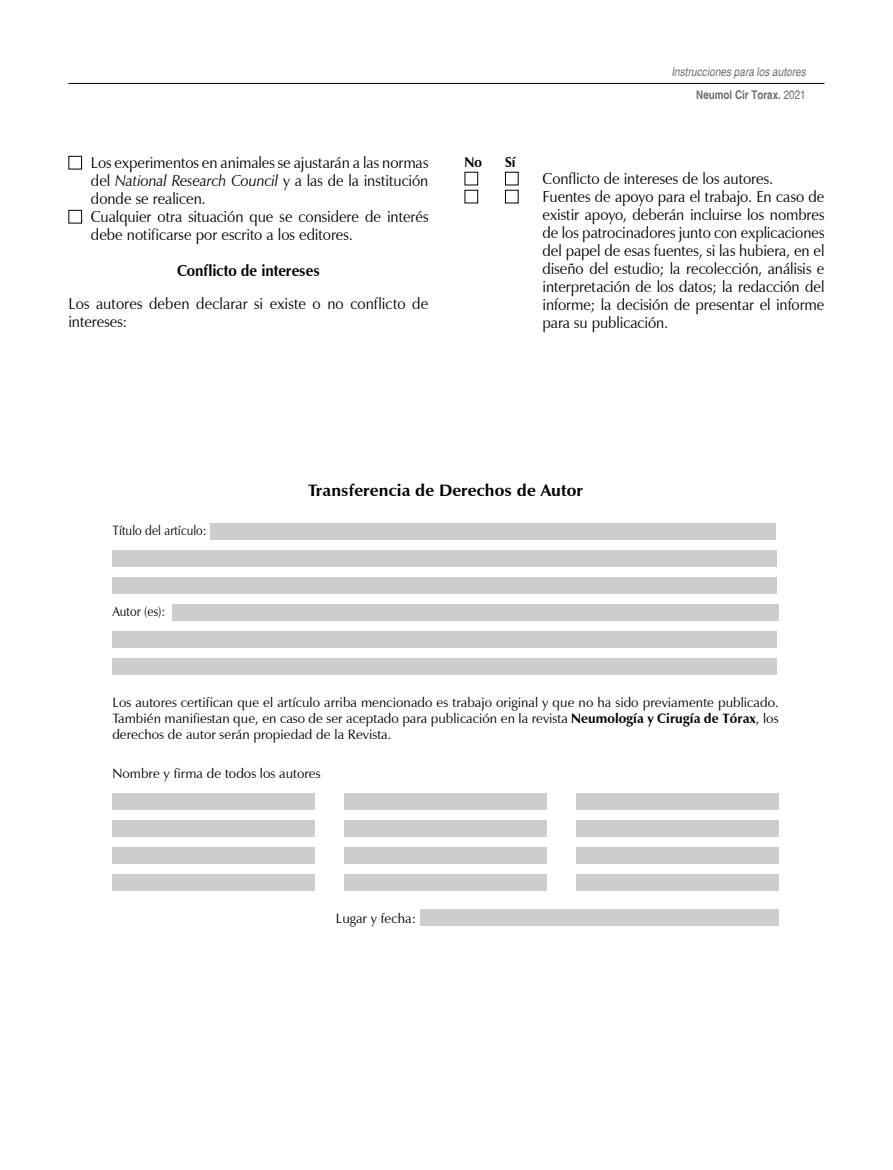
<style>
.page{position:relative;width:893px;height:1170px;background:#fff}
.page>*{position:absolute;margin:0;border:0;box-sizing:border-box;transform-origin:0 0}
.t1{font:700 16.5px "Zapf Humanist 601 BT";letter-spacing:.005em;color:#000;scale:1.05 1}
.t2{font:15.75px/18px "Zapf Humanist 601 BT";letter-spacing:-.005em;color:#000;scale:.95 1}
.t3{font:700 15.75px "Zapf Humanist 601 BT";letter-spacing:-.005em;color:#000;scale:.95 1}
.t4{font:700 14.1px "Zapf Humanist 601 BT";color:#000;scale:.95 1}
.t5{font:13.5px/16.2px "Zapf Humanist 601 BT";letter-spacing:.005em;color:#000;text-align:justify}
.t6{font:13.5px "Zapf Humanist 601 BT";letter-spacing:.005em;color:#000;scale:.9 1}
.t7{font:italic condensed 12px "Helvetica";letter-spacing:.01em;color:#6d6e71}
.t8{font:700 condensed 12px "Helvetica";color:#6d6e71}
.s1{font-style:italic}
.s2{font-weight:400}
.s3{font-weight:700}
</style>
<div class="page">
<hr style="left:68px;top:83px;width:756px;height:1px;background:#000">
<div style="left:68px;top:156px;width:14px;height:13px;border:1px solid #000"></div>
<div style="left:68px;top:210px;width:14px;height:13px;border:1px solid #000"></div>
<div style="left:465px;top:172px;width:13px;height:13px;border:1px solid #000"></div>
<div style="left:505px;top:172px;width:14px;height:13px;border:1px solid #000"></div>
<div style="left:465px;top:190px;width:13px;height:13px;border:1px solid #000"></div>
<div style="left:505px;top:190px;width:14px;height:13px;border:1px solid #000"></div>
<div style="left:210px;top:523px;width:566px;height:16px;background:#cdcdcd"></div>
<div style="left:112px;top:550px;width:665px;height:16px;background:#cdcdcd"></div>
<div style="left:112px;top:577px;width:665px;height:16px;background:#cdcdcd"></div>
<div style="left:172px;top:604px;width:606px;height:16px;background:#cdcdcd"></div>
<div style="left:112px;top:631px;width:665px;height:16px;background:#cdcdcd"></div>
<div style="left:112px;top:658px;width:665px;height:16px;background:#cdcdcd"></div>
<div style="left:112px;top:793px;width:203px;height:16px;background:#cdcdcd"></div>
<div style="left:344px;top:793px;width:203px;height:16px;background:#cdcdcd"></div>
<div style="left:576px;top:793px;width:202px;height:16px;background:#cdcdcd"></div>
<div style="left:112px;top:820px;width:203px;height:16px;background:#cdcdcd"></div>
<div style="left:344px;top:820px;width:203px;height:16px;background:#cdcdcd"></div>
<div style="left:576px;top:820px;width:202px;height:16px;background:#cdcdcd"></div>
<div style="left:112px;top:847px;width:203px;height:16px;background:#cdcdcd"></div>
<div style="left:344px;top:847px;width:203px;height:16px;background:#cdcdcd"></div>
<div style="left:576px;top:847px;width:202px;height:16px;background:#cdcdcd"></div>
<div style="left:112px;top:874px;width:203px;height:16px;background:#cdcdcd"></div>
<div style="left:344px;top:874px;width:203px;height:16px;background:#cdcdcd"></div>
<div style="left:576px;top:874px;width:202px;height:16px;background:#cdcdcd"></div>
<div style="left:420px;top:909px;width:358px;height:17px;background:#cdcdcd"></div>
<p class="t7" style="left:671px;top:65px;width:136px">Instrucciones para los autores</p>
<p class="t2" style="left:91px;top:153px;width:357px">Los experimentos en animales se ajustarán a las normas del <span class="s1">National Research Council</span> y a las de la institución donde se realicen.<br>Cualquier otra situación que se considere de interés debe notificarse por escrito a los editores.</p>
<p class="t3" style="left:177px;top:261px;width:152px">Conflicto de intereses</p>
<p class="t2" style="left:68px;top:294px;width:380px">Los autores deben declarar si existe o no conflicto de intereses:</p>
<p class="t4" style="left:465px;top:154px;width:20px">No</p>
<p class="t4" style="left:505px;top:154px;width:13px">Sí</p>
<p class="t8" style="left:696px;top:88px;width:111px">Neumol Cir Torax. <span class="s2">2021</span></p>
<p class="t2" style="left:543px;top:169px;width:298px">Conflicto de intereses de los autores.<br>Fuentes de apoyo para el trabajo. En caso de existir apoyo, deberán incluirse los nombres de los patrocinadores junto con explicaciones del papel de esas fuentes, si las hubiera, en el diseño del estudio; la recolección, análisis e interpretación de los datos; la redacción del informe; la decisión de presentar el informe para su publicación.</p>
<p class="t6" style="left:112px;top:522px;width:106px">Título del artículo:</p>
<p class="t6" style="left:112px;top:603px;width:61px">Autor (es):</p>
<p class="t1" style="left:308px;top:480px;width:264px">Transferencia de Derechos de Autor</p>
<p class="t5" style="left:112px;top:694px;width:668px">Los autores certifican que el artículo arriba mencionado es trabajo original y que no ha sido previamente publicado.<br>También manifiestan que, en caso de ser aceptado para publicación en la revista <span class="s3">Neumología y Cirugía de Tórax</span>, los derechos de autor serán propiedad de la Revista.</p>
<p class="t5" style="left:112px;top:765px;width:210px">Nombre y firma de todos los autores</p>
<p class="t5" style="left:336px;top:910px;width:82px">Lugar y fecha:</p>
</div>
